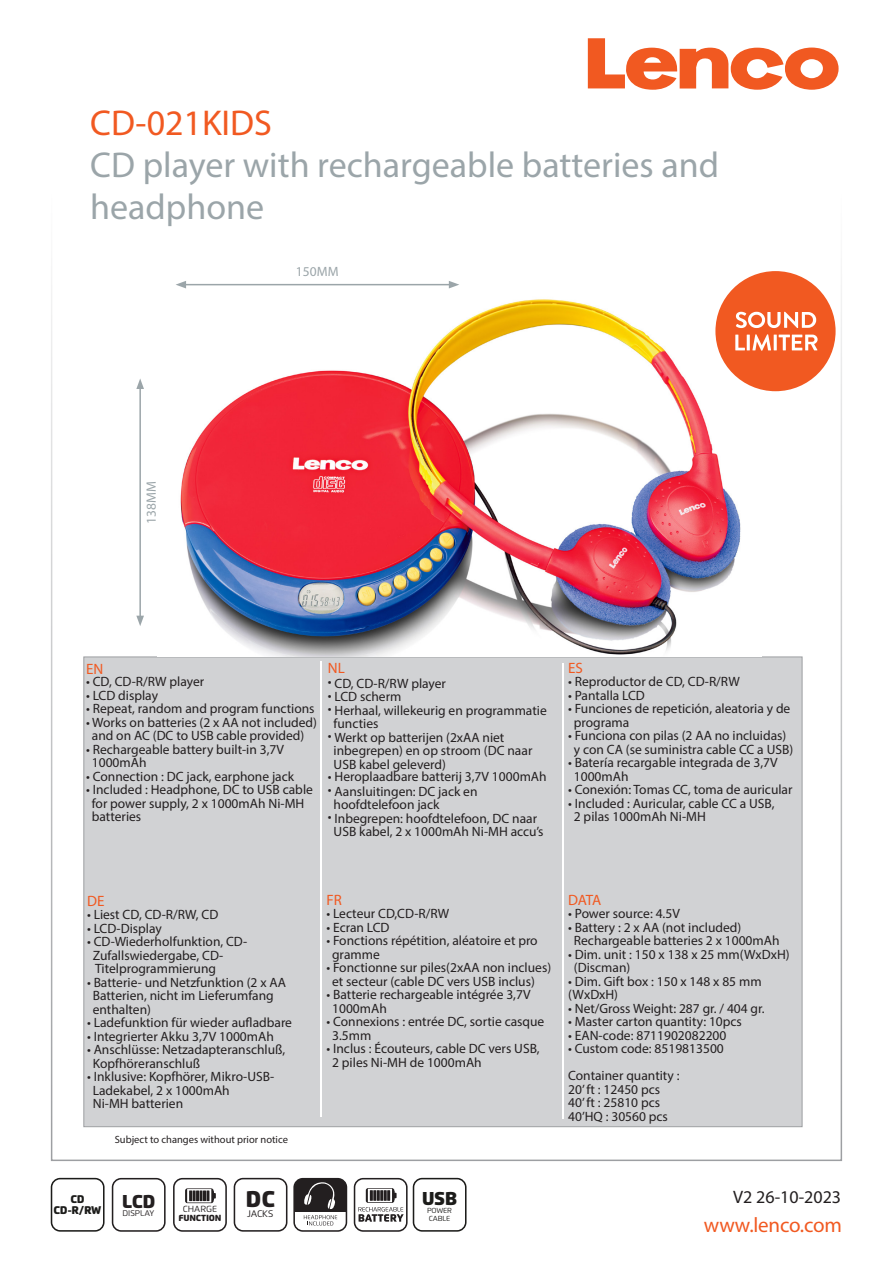
<style>
.page{position:relative;width:893px;height:1263px;background:#fff}
.page>*{position:absolute;margin:0;border:0;box-sizing:border-box;transform-origin:0 0}
.t1{font:36px/42px "Myriad Pro";color:#9ba5a9}
.t2{font:36px "Myriad Pro";color:#f15921}
.t3{font:900 22.8px "Flexo";color:#231f20;scale:1.05 1}
.t4{font:21px "Myriad Pro";letter-spacing:-.01em;color:#f15921}
.t5{font:900 18.6px "Flexo";color:#231f20;scale:1.05 1}
.t6{font:900 18.6px "Flexo";color:#1c1c1a;scale:1.05 1}
.t7{font:18px "Myriad Pro";color:#231f20}
.t8{font:15px "Myriad Pro";color:#f15921}
.t9{font:13.5px/13.5px "Myriad Pro";color:#231f20}
.t10{font:13.5px "Myriad Pro";letter-spacing:.005em;color:#9ba5a9}
.t11{font:900 11.1px/11.4px "Flexo";color:#1c1c1a;text-align:center;scale:1.05 1}
.t12{font:10.5px "Myriad Pro";color:#231f20}
.t13{font:9.45px "Flexo";letter-spacing:-.03em;color:#231f20;scale:1.05 1}
.t14{font:900 8.85px/8.9px "Flexo";letter-spacing:-.025em;color:#231f20;text-align:center;scale:1.05 1}
.t15{font:8.25px "Flexo";letter-spacing:-.01em;color:#231f20;scale:1.05 1}
.t16{font:7.35px/8.2px "Flexo";letter-spacing:-.025em;color:#1c1c1a;scale:1.05 1}
.s1{font-weight:400}
</style>
<div class="page">
<svg style="left:588px;top:38px;width:251px;height:52px"></svg>
<hr style="left:139px;top:387px;width:2px;height:231px;background:#9ba5a9">
<svg style="left:136px;top:378px;width:8px;height:11px"></svg>
<svg style="left:136px;top:616px;width:8px;height:10px"></svg>
<hr style="left:184px;top:284px;width:267px;height:1px;background:#9ba5a9">
<svg style="left:176px;top:281px;width:10px;height:7px"></svg>
<svg style="left:449px;top:281px;width:10px;height:7px"></svg>
<div style="left:84px;top:657px;width:718px;height:470px;background:#d1d2d4;border:1px solid #9d9fa2"></div>
<hr style="left:320px;top:661px;width:2px;height:456px;background:#fff">
<hr style="left:562px;top:663px;width:2px;height:455px;background:#fff">
<img style="left:180px;top:299px;width:581px;height:358px">
<svg style="left:51px;top:1178px;width:54px;height:54px"></svg>
<svg style="left:112px;top:1178px;width:54px;height:54px"></svg>
<svg style="left:173px;top:1178px;width:54px;height:54px"></svg>
<svg style="left:234px;top:1178px;width:53px;height:54px"></svg>
<svg style="left:293px;top:1178px;width:54px;height:54px"></svg>
<div style="left:715px;top:271px;width:121px;height:120px;background:#f15921;border-radius:50%"></div>
<svg style="left:736px;top:312px;width:80px;height:16px"></svg>
<svg style="left:735px;top:334px;width:83px;height:17px"></svg>
<svg style="left:354px;top:1178px;width:113px;height:54px"></svg>
<p class="t2" style="left:90px;top:100px;width:183px">CD-021KIDS</p>
<p class="t1" style="left:90px;top:143px;width:630px">CD player with rechargeable batteries and headphone</p>
<p class="t10" style="left:296px;top:263px;width:44px">150MM</p>
<p class="t10" style="left:143px;top:524px;width:44px;rotate:-90deg">138MM</p>
<p class="t8" style="left:86px;top:660px;width:19px">EN</p>
<p class="t9" style="left:86px;top:674px;width:120px">• CD, CD-R/RW player</p>
<p class="t9" style="left:86px;top:688px;width:73px">• LCD display</p>
<p class="t9" style="left:86px;top:701px;width:230px">• Repeat, random and program functions</p>
<p class="t9" style="left:86px;top:715px;width:232px">• Works on batteries (2 x AA not included)</p>
<p class="t9" style="left:92px;top:728px;width:214px">and on AC (DC to USB cable provided)</p>
<p class="t9" style="left:92px;top:742px;width:194px;text-indent:-6px">• Rechargeable battery built-in 3,7V<br>1000mAh</p>
<p class="t9" style="left:86px;top:769px;width:210px">• Connection : DC jack, earphone jack</p>
<p class="t9" style="left:86px;top:782px;width:228px">• Included : Headphone, DC to USB cable</p>
<p class="t9" style="left:92px;top:796px;width:214px">for power supply, 2 x 1000mAh Ni-MH batteries</p>
<p class="t8" style="left:328px;top:658px;width:18px">NL</p>
<p class="t9" style="left:328px;top:676px;width:120px">• CD, CD-R/RW player</p>
<p class="t9" style="left:328px;top:689px;width:75px">• LCD scherm</p>
<p class="t9" style="left:334px;top:703px;width:215px;text-indent:-6px">• Herhaal, willekeurig en programmatie functies</p>
<p class="t9" style="left:334px;top:730px;width:200px;text-indent:-6px">• Werkt op batterijen (2xAA niet inbegrepen) en op stroom (DC naar</p>
<p class="t9" style="left:334px;top:757px;width:114px">USB kabel geleverd)</p>
<p class="t9" style="left:328px;top:769px;width:220px">• Heroplaadbare batterij 3,7V 1000mAh</p>
<p class="t9" style="left:334px;top:784px;width:145px;text-indent:-6px">• Aansluitingen: DC jack en hoofdtelefoon jack</p>
<p class="t9" style="left:328px;top:811px;width:217px;text-align:center">• Inbegrepen: hoofdtelefoon, DC naar<br>USB kabel, 2 x 1000mAh Ni-MH accu’s</p>
<p class="t8" style="left:568px;top:658px;width:16px">ES</p>
<p class="t9" style="left:568px;top:674px;width:173px">• Reproductor de CD, CD-R/RW</p>
<p class="t9" style="left:568px;top:688px;width:78px">• Pantalla LCD</p>
<p class="t9" style="left:574px;top:701px;width:218px;text-indent:-6px">• Funciones de repetición, aleatoria y de programa</p>
<p class="t9" style="left:568px;top:728px;width:220px">• Funciona con pilas (2 AA no incluidas)</p>
<p class="t9" style="left:574px;top:742px;width:221px">y con CA (se suministra cable CC a USB)</p>
<p class="t9" style="left:574px;top:755px;width:205px;text-indent:-6px">• Batería recargable integrada de 3,7V<br>1000mAh</p>
<p class="t9" style="left:568px;top:782px;width:226px">• Conexión: Tomas CC, toma de auricular</p>
<p class="t9" style="left:568px;top:796px;width:208px">• Included : Auricular, cable CC a USB,</p>
<p class="t9" style="left:574px;top:809px;width:134px">2 pilas 1000mAh Ni-MH</p>
<p class="t8" style="left:87px;top:891px;width:19px">DE</p>
<p class="t9" style="left:87px;top:908px;width:133px">• Liest CD, CD-R/RW, CD</p>
<p class="t9" style="left:87px;top:921px;width:76px">• LCD-Display</p>
<p class="t9" style="left:93px;top:935px;width:156px;text-indent:-6px">• CD-Wiederholfunktion, CD-<br>Zufallswiedergabe, CD-<br>Titelprogrammierung</p>
<p class="t9" style="left:93px;top:975px;width:195px;text-indent:-6px">• Batterie- und Netzfunktion (2 x AA<br>Batterien, nicht im Lieferumfang enthalten)</p>
<p class="t9" style="left:87px;top:1016px;width:207px">• Ladefunktion für wieder aufladbare</p>
<p class="t9" style="left:87px;top:1029px;width:188px">• Integrierter Akku 3,7V 1000mAh</p>
<p class="t9" style="left:93px;top:1043px;width:194px;text-indent:-6px">• Anschlüsse: Netzadapteranschluß,<br>Kopfhöreranschluß</p>
<p class="t9" style="left:93px;top:1070px;width:183px;text-indent:-6px">• Inklusive: Kopfhörer, Mikro-USB-<br>Ladekabel, 2 x 1000mAh</p>
<p class="t9" style="left:93px;top:1097px;width:92px">Ni-MH batterien</p>
<p class="t12" style="left:115px;top:1133px;width:175px">Subject to changes without prior notice</p>
<p class="t11" style="left:54px;top:1193px;width:47px">CD<br>CD-R/RW</p>
<p class="t5" style="left:122px;top:1189px;width:34px">LCD</p>
<p class="t15" style="left:123px;top:1208px;width:32px">DISPLAY</p>
<p class="t14" style="left:178px;top:1204px;width:42px"><span class="s1">CHARGE<br></span>FUNCTION</p>
<p class="t3" style="left:245px;top:1185px;width:30px">DC</p>
<p class="t13" style="left:247px;top:1208px;width:26px">JACKS</p>
<p class="t8" style="left:326px;top:890px;width:17px">FR</p>
<p class="t9" style="left:326px;top:906px;width:124px">• Lecteur CD,CD-R/RW</p>
<p class="t9" style="left:326px;top:920px;width:65px">• Ecran LCD</p>
<p class="t9" style="left:332px;top:933px;width:207px;text-indent:-6px">• Fonctions répétition, aléatoire et pro gramme</p>
<p class="t9" style="left:332px;top:960px;width:220px;text-indent:-6px">• Fonctionne sur piles(2xAA non inclues) et secteur (cable DC vers USB inclus)</p>
<p class="t9" style="left:332px;top:987px;width:200px;text-indent:-6px">• Batterie rechargeable intégrée 3,7V<br>1000mAh</p>
<p class="t9" style="left:332px;top:1014px;width:214px;text-indent:-6px">• Connexions : entrée DC, sortie casque<br>3.5mm</p>
<p class="t9" style="left:326px;top:1041px;width:215px">• Inclus : Écouteurs, cable DC vers USB,</p>
<p class="t9" style="left:332px;top:1055px;width:151px">2 piles Ni-MH de 1000mAh</p>
<p class="t8" style="left:568px;top:890px;width:35px">DATA</p>
<p class="t9" style="left:568px;top:906px;width:113px">• Power source: 4.5V</p>
<p class="t9" style="left:568px;top:920px;width:175px">• Battery : 2 x AA (not included)</p>
<p class="t9" style="left:574px;top:933px;width:207px">Rechargeable batteries 2 x 1000mAh</p>
<p class="t9" style="left:568px;top:947px;width:223px">• Dim. unit : 150 x 138 x 25 mm(WxDxH)</p>
<p class="t9" style="left:574px;top:960px;width:58px">(Discman)</p>
<p class="t9" style="left:568px;top:974px;width:195px">• Dim. Gift box : 150 x 148 x 85 mm (WxDxH)</p>
<p class="t9" style="left:568px;top:1001px;width:198px">• Net/Gross Weight: 287 gr. / 404 gr.</p>
<p class="t9" style="left:568px;top:1014px;width:175px">• Master carton quantity: 10pcs</p>
<p class="t9" style="left:568px;top:1028px;width:160px">• EAN-code: 8711902082200</p>
<p class="t9" style="left:568px;top:1041px;width:157px">• Custom code: 8519813500</p>
<p class="t9" style="left:568px;top:1068px;width:113px">Container quantity :</p>
<p class="t9" style="left:568px;top:1082px;width:93px">20’ ft : 12450 pcs</p>
<p class="t9" style="left:568px;top:1095px;width:93px">40’ ft : 25810 pcs</p>
<p class="t9" style="left:568px;top:1109px;width:101px">40’HQ : 30560 pcs</p>
<p class="t6" style="left:422px;top:1187px;width:35px">USB</p>
<p class="t16" style="left:427px;top:1206px;width:25px">POWER<br>CABLE</p>
<p class="t7" style="left:733px;top:1185px;width:110px">V2 26-10-2023</p>
<p class="t4" style="left:704px;top:1212px;width:139px">www.lenco.com</p>
</div>
